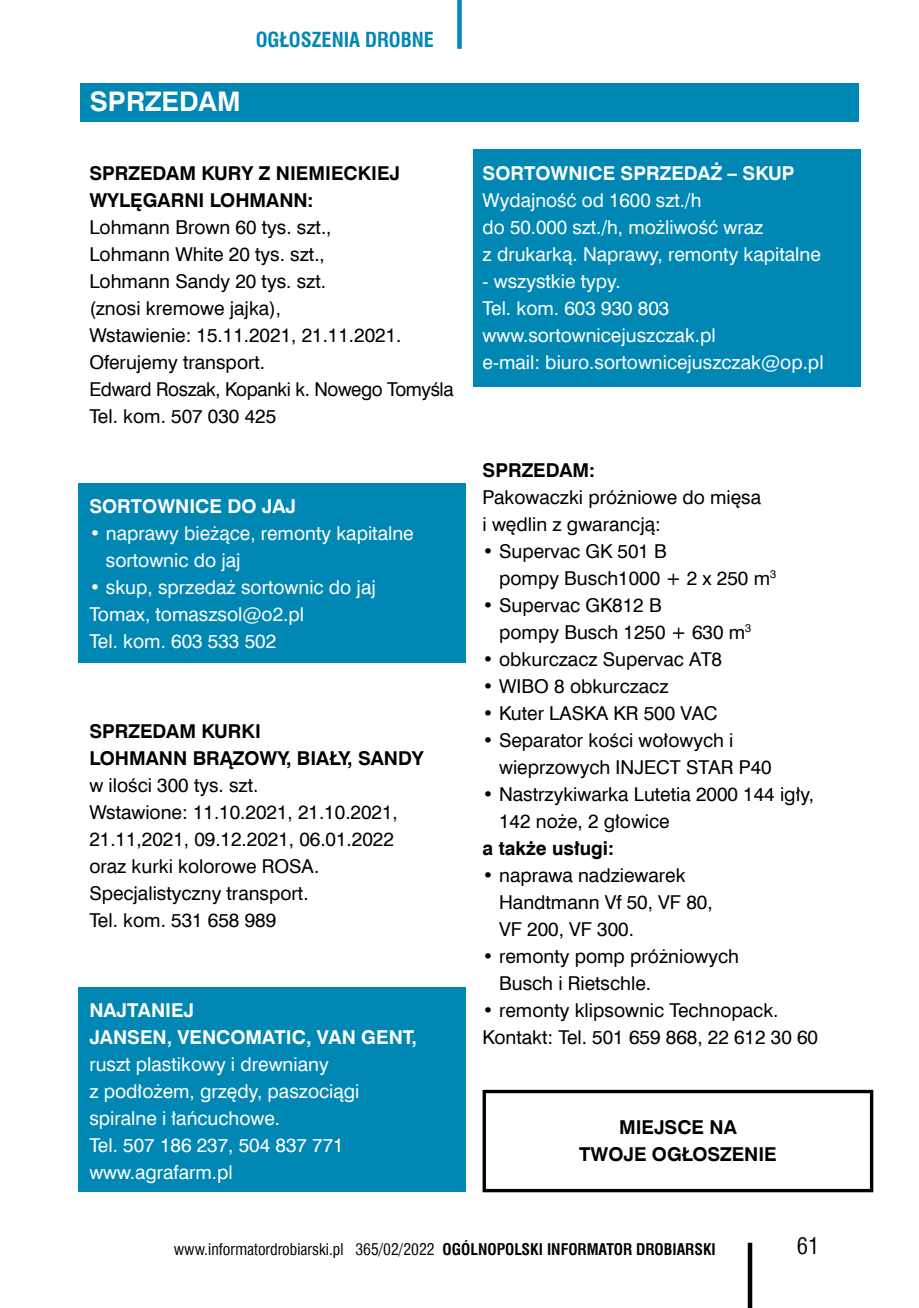
<style>
.page{position:relative;width:919px;height:1308px;background:#fff}
.page>*{position:absolute;margin:0;border:0;box-sizing:border-box;transform-origin:0 0}
.t1{font:700 27px "Swis 721 EU";color:#fff}
.t2{font:22.5px "Swis 721 Cn EU";color:#000}
.t3{font:700 20.25px "Swis 721 Cn EU";color:#0087b3}
.t4{font:19.12px/27px "Swis 721 EU";color:#000}
.t5{font:19.12px/27px "Swis 721 EU";color:#fff}
.t6{font:700 19.12px/27px "Swis 721 EU";color:#000}
.t7{font:700 19.12px/27px "Swis 721 EU";color:#fff}
.t8{font:15.75px "Swis 721 Cn EU";color:#000}
.s1{font-weight:700}
</style>
<div class="page">
<div style="left:747px;top:1242px;width:5px;height:65px;background:#000"></div>
<svg style="left:457px;top:0;width:4px;height:49px"></svg>
<div style="left:473px;top:149px;width:388px;height:238px;background:#0087b3"></div>
<div style="left:79px;top:987px;width:387px;height:205px;background:#0087b3"></div>
<div style="left:79px;top:483px;width:387px;height:180px;background:#0087b3"></div>
<div style="left:80px;top:83px;width:778px;height:38px;background:#0087b3"></div>
<div style="left:482px;top:1089px;width:391px;height:103px;border:3px solid #000"></div>
<h1 class="t1" style="left:90px;top:84px;width:152px">SPRZEDAM</h1>
<p class="t3" style="left:256px;top:28px;width:180px">OGŁOSZENIA DROBNE</p>
<p class="t6" style="left:89px;top:160px;width:312px">SPRZEDAM KURY Z NIEMIECKIEJ<br>WYLĘGARNI LOHMANN:</p>
<p class="t4" style="left:89px;top:214px;width:366px">Lohmann Brown 60 tys. szt.,<br>Lohmann White 20 tys. szt.,<br>Lohmann Sandy 20 tys. szt.<br>(znosi kremowe jajka),<br>Wstawienie: 15.11.2021, 21.11.2021.<br>Oferujemy transport.<br>Edward Roszak, Kopanki k. Nowego Tomyśla<br>Tel. kom. 507 030 425</p>
<p class="t7" style="left:89px;top:493px;width:208px">SORTOWNICE DO JAJ</p>
<p class="t5" style="left:106px;top:520px;width:309px;text-indent:-17px">• naprawy bieżące, remonty kapitalne sortownic do jaj</p>
<p class="t5" style="left:89px;top:574px;width:288px">• skup, sprzedaż sortownic do jaj<br>Tomax, tomaszsol@o2.pl<br>Tel. kom. 603 533 502</p>
<p class="t6" style="left:89px;top:718px;width:336px">SPRZEDAM KURKI<br>LOHMANN BRĄZOWY, BIAŁY, SANDY</p>
<p class="t4" style="left:89px;top:772px;width:310px">w ilości 300 tys. szt.<br>Wstawione: 11.10.2021, 21.10.2021,<br>21.11,2021, 09.12.2021, 06.01.2022 oraz kurki kolorowe ROSA.<br>Specjalistyczny transport.<br>Tel. kom. 531 658 989</p>
<p class="t7" style="left:89px;top:997px;width:329px">NAJTANIEJ<br>JANSEN, VENCOMATIC, VAN GENT,</p>
<p class="t5" style="left:89px;top:1051px;width:271px">ruszt plastikowy i drewniany<br>z podłożem, grzędy, paszociągi spiralne i łańcuchowe.<br>Tel. 507 186 237, 504 837 771 www.agrafarm.pl</p>
<p class="t7" style="left:482px;top:160px;width:313px">SORTOWNICE SPRZEDAŻ – SKUP</p>
<p class="t5" style="left:482px;top:187px;width:340px">Wydajność od 1600 szt./h<br>do 50.000 szt./h, możliwość wraz<br>z drukarką. Naprawy, remonty kapitalne</p>
<p class="t5" style="left:482px;top:268px;width:342px">- wszystkie typy.<br>Tel. kom. 603 930 803 www.sortownicejuszczak.pl<br>e-mail: biuro.sortownicejuszczak@op.pl</p>
<p class="t6" style="left:482px;top:457px;width:114px">SPRZEDAM:</p>
<p class="t4" style="left:482px;top:484px;width:280px">Pakowaczki próżniowe do mięsa i wędlin z gwarancją:</p>
<p class="t4" style="left:499px;top:538px;width:278px;text-indent:-17px">• Supervac GK 501 B<br>pompy Busch1000 + 2 x 250 m<sup>3</sup></p>
<p class="t4" style="left:499px;top:592px;width:254px;text-indent:-17px">• Supervac GK812 B<br>pompy Busch 1250 + 630 m<sup>3</sup></p>
<p class="t4" style="left:482px;top:646px;width:241px">• obkurczacz Supervac AT8</p>
<p class="t4" style="left:482px;top:673px;width:187px">• WIBO 8 obkurczacz</p>
<p class="t4" style="left:482px;top:700px;width:236px">• Kuter LASKA KR 500 VAC</p>
<p class="t4" style="left:499px;top:727px;width:274px;text-indent:-17px">• Separator kości wołowych i wieprzowych INJECT STAR P40</p>
<p class="t4" style="left:499px;top:781px;width:316px;text-indent:-17px">• Nastrzykiwarka Lutetia 2000 144 igły,<br>142 noże, 2 głowice</p>
<p class="t6" style="left:482px;top:835px;width:133px">a także usługi:</p>
<p class="t4" style="left:499px;top:862px;width:215px;text-indent:-17px">• naprawa nadziewarek<br>Handtmann Vf 50, VF 80,<br>VF 200, VF 300.</p>
<p class="t4" style="left:499px;top:943px;width:241px;text-indent:-17px">• remonty pomp próżniowych<br>Busch i Rietschle.</p>
<p class="t4" style="left:482px;top:997px;width:337px">• remonty klipsownic Technopack.<br>Kontakt: Tel. 501 659 868, 22 612 30 60</p>
<p class="t6" style="left:579px;top:1115px;width:199px;text-align:center">MIEJSCE NA<br>TWOJE OGŁOSZENIE</p>
<p class="t8" style="left:174px;top:1238px;width:543px">www.informatordrobiarski.pl 365/02/2022 <span class="s1">OGÓLNOPOLSKI INFORMATOR DROBIARSKI</span></p>
<p class="t2" style="left:796px;top:1231px;width:24px">61</p>
</div>
